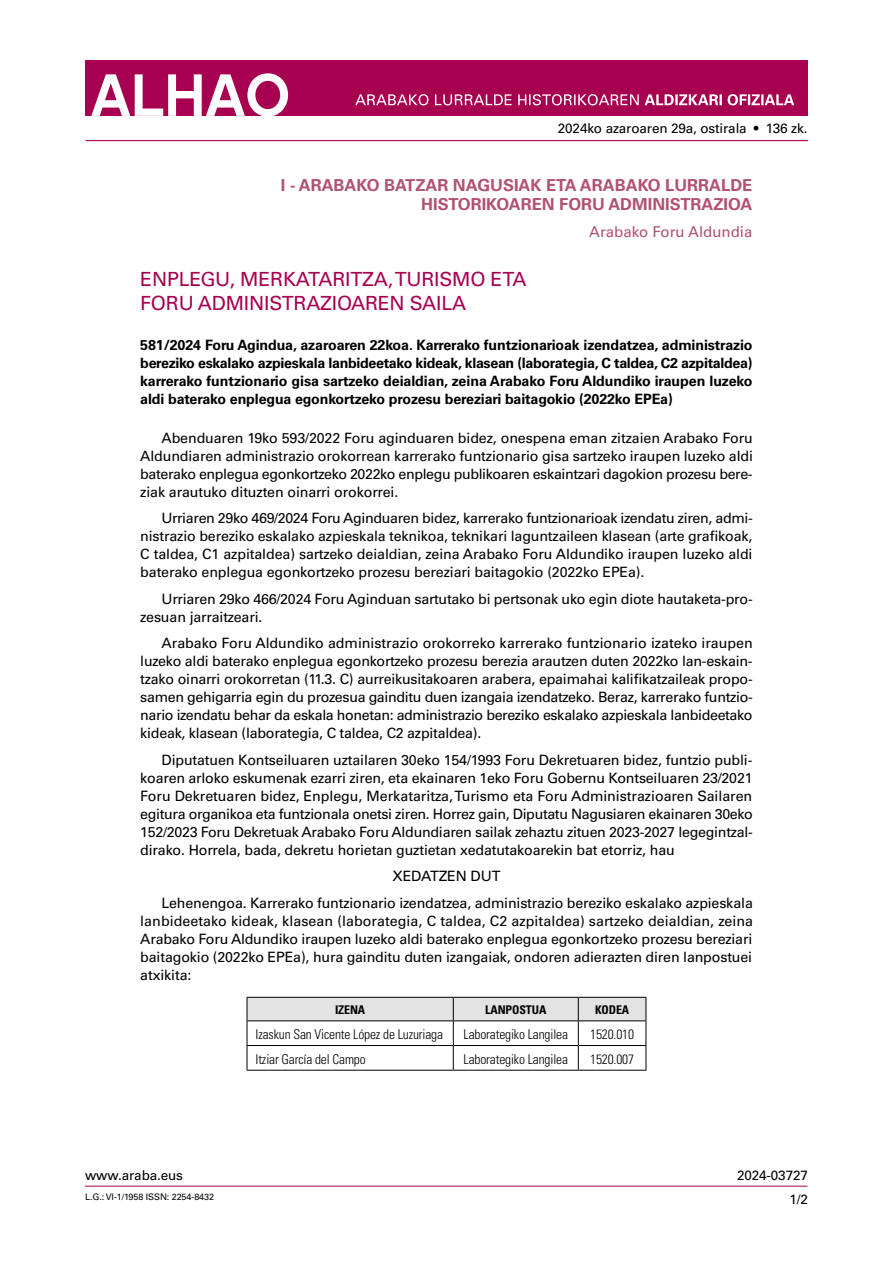
<style>
.page{position:relative;width:893px;height:1263px;background:#fff}
.page>*{position:absolute;margin:0;border:0;box-sizing:border-box;transform-origin:0 0}
.t1{font:19.5px/24px "Univers LT Std";letter-spacing:-.01em;color:#a80050}
.t2{font:700 16.5px/19.8px "Univers LT Std";color:#b25170;text-align:right}
.t3{font:15px "Univers LT Std";color:#b25170}
.t4{font:14.25px/18px "Univers LT Std";letter-spacing:-.015em;color:#000;text-align:justify}
.t5{font:700 14.25px/18px "Univers LT Std";letter-spacing:-.01em;color:#000;text-align:justify}
.t6{font:300 condensed 13.5px "Univers LT Std";letter-spacing:-.01em;color:#000}
.t7{font:13.5px "Univers LT Std";letter-spacing:-.01em;color:#000}
.t8{font:700 condensed 12px "Univers LT Std";letter-spacing:-.01em;color:#000}
.t9{font:9px "Univers LT Std";letter-spacing:-.01em;color:#000}
</style>
<div class="page">
<hr style="left:85px;top:1186px;width:722px;height:1px;background:#a80050">
<div style="left:85px;top:60px;width:723px;height:55px;background:#a80050"></div>
<hr style="left:85px;top:140px;width:723px;height:1px;background:#a80050">
<svg style="left:91px;top:73px;width:197px;height:43px"></svg>
<svg style="left:355px;top:94px;width:439px;height:11px"></svg>
<svg style="left:247px;top:997px;width:400px;height:73px"></svg>
<hr style="left:247px;top:1070px;width:206px;height:1px;background:#000">
<hr style="left:453px;top:1070px;width:125px;height:1px;background:#000">
<hr style="left:578px;top:1070px;width:68px;height:1px;background:#000">
<p class="t7" style="left:558px;top:121px;width:251px">2024ko azaroaren 29a, ostirala • 136 zk.</p>
<p class="t2" style="left:281px;top:175px;width:473px">I - ARABAKO BATZAR NAGUSIAK ETA ARABAKO LURRALDE<br>HISTORIKOAREN FORU ADMINISTRAZIOA</p>
<p class="t3" style="left:589px;top:223px;width:165px">Arabako Foru Aldundia</p>
<h1 class="t1" style="left:140px;top:267px;width:388px">ENPLEGU, MERKATARITZA, TURISMO ETA<br>FORU ADMINISTRAZIOAREN SAILA</h1>
<p class="t5" style="left:140px;top:336px;width:614px">581/2024 Foru Agindua, azaroaren 22koa. Karrerako funtzionarioak izendatzea, administrazio bereziko eskalako azpieskala lanbideetako kideak, klasean (laborategia, C taldea, C2 azpitaldea) karrerako funtzionario gisa sartzeko deialdian, zeina Arabako Foru Aldundiko iraupen luzeko aldi baterako enplegua egonkortzeko prozesu bereziari baitagokio (2022ko EPEa)</p>
<p class="t4" style="left:140px;top:429px;width:614px;text-indent:21px">Abenduaren 19ko 593/2022 Foru aginduaren bidez, onespena eman zitzaien Arabako Foru Aldundiaren administrazio orokorrean karrerako funtzionario gisa sartzeko iraupen luzeko aldi baterako enplegua egonkortzeko 2022ko enplegu publikoaren eskaintzari dagokion prozesu bere&shy;ziak arautuko dituzten oinarri orokorrei.</p>
<p class="t4" style="left:140px;top:509px;width:614px;text-indent:21px">Urriaren 29ko 469/2024 Foru Aginduaren bidez, karrerako funtzionarioak izendatu ziren, admi&shy;nistrazio bereziko eskalako azpieskala teknikoa, teknikari laguntzaileen klasean (arte grafikoak, C taldea, C1 azpitaldea) sartzeko deialdian, zeina Arabako Foru Aldundiko iraupen luzeko aldi baterako enplegua egonkortzeko prozesu bereziari baitagokio (2022ko EPEa).</p>
<p class="t4" style="left:140px;top:590px;width:614px;text-indent:21px">Urriaren 29ko 466/2024 Foru Aginduan sartutako bi pertsonak uko egin diote hautaketa-pro&shy;zesuan jarraitzeari.</p>
<p class="t4" style="left:140px;top:634px;width:614px;text-indent:21px">Arabako Foru Aldundiko administrazio orokorreko karrerako funtzionario izateko iraupen luzeko aldi baterako enplegua egonkortzeko prozesu berezia arautzen duten 2022ko lan-eskain&shy;tzako oinarri orokorretan (11.3. C) aurreikusitakoaren arabera, epaimahai kalifikatzaileak propo&shy;samen gehigarria egin du prozesua gainditu duen izangaia izendatzeko. Beraz, karrerako funtzio&shy;nario izendatu behar da eskala honetan: administrazio bereziko eskalako azpieskala lanbideetako kideak, klasean (laborategia, C taldea, C2 azpitaldea).</p>
<p class="t4" style="left:140px;top:751px;width:614px;text-indent:21px">Diputatuen Kontseiluaren uztailaren 30eko 154/1993 Foru Dekretuaren bidez, funtzio publi&shy;koaren arloko eskumenak ezarri ziren, eta ekainaren 1eko Foru Gobernu Kontseiluaren 23/2021<br>Foru Dekretuaren bidez, Enplegu, Merkataritza, Turismo eta Foru Administrazioaren Sailaren egitura organikoa eta funtzionala onetsi ziren. Horrez gain, Diputatu Nagusiaren ekainaren 30eko 152/2023 Foru Dekretuak Arabako Foru Aldundiaren sailak zehaztu zituen 2023-2027 legegintzal&shy;dirako. Horrela, bada, dekretu horietan guztietan xedatutakoarekin bat etorriz, hau</p>
<p class="t4" style="left:162px;top:863px;width:593px;line-height:26.5px;text-indent:231px">XEDATZEN DUT<br>Lehenengoa. Karrerako funtzionario izendatzea, administrazio bereziko eskalako azpieskala</p>
<p class="t4" style="left:140px;top:912px;width:614px">lanbideetako kideak, klasean (laborategia, C taldea, C2 azpitaldea) sartzeko deialdian, zeina Arabako Foru Aldundiko iraupen luzeko aldi baterako enplegua egonkortzeko prozesu bereziari baitagokio (2022ko EPEa), hura gainditu duten izangaiak, ondoren adierazten diren lanpostuei atxikita:</p>
<p class="t8" style="left:335px;top:1003px;width:32px">IZENA</p>
<p class="t8" style="left:485px;top:1003px;width:63px">LANPOSTUA</p>
<p class="t8" style="left:595px;top:1003px;width:36px">KODEA</p>
<p class="t6" style="left:255px;top:1026px;width:189px">Izaskun San Vicente López de Luzuriaga</p>
<p class="t6" style="left:464px;top:1026px;width:106px">Laborategiko Langilea</p>
<p class="t6" style="left:590px;top:1026px;width:46px">1520.010</p>
<p class="t6" style="left:255px;top:1051px;width:112px">Itziar García del Campo</p>
<p class="t6" style="left:464px;top:1051px;width:106px">Laborategiko Langilea</p>
<p class="t6" style="left:590px;top:1051px;width:46px">1520.007</p>
<p class="t7" style="left:85px;top:1167px;width:99px">www.araba.eus</p>
<p class="t9" style="left:85px;top:1192px;width:130px">L.G.: VI-1/1958 ISSN: 2254-8432</p>
<p class="t7" style="left:737px;top:1167px;width:72px">2024-03727</p>
<p class="t7" style="left:789px;top:1191px;width:20px">1/2</p>
</div>
